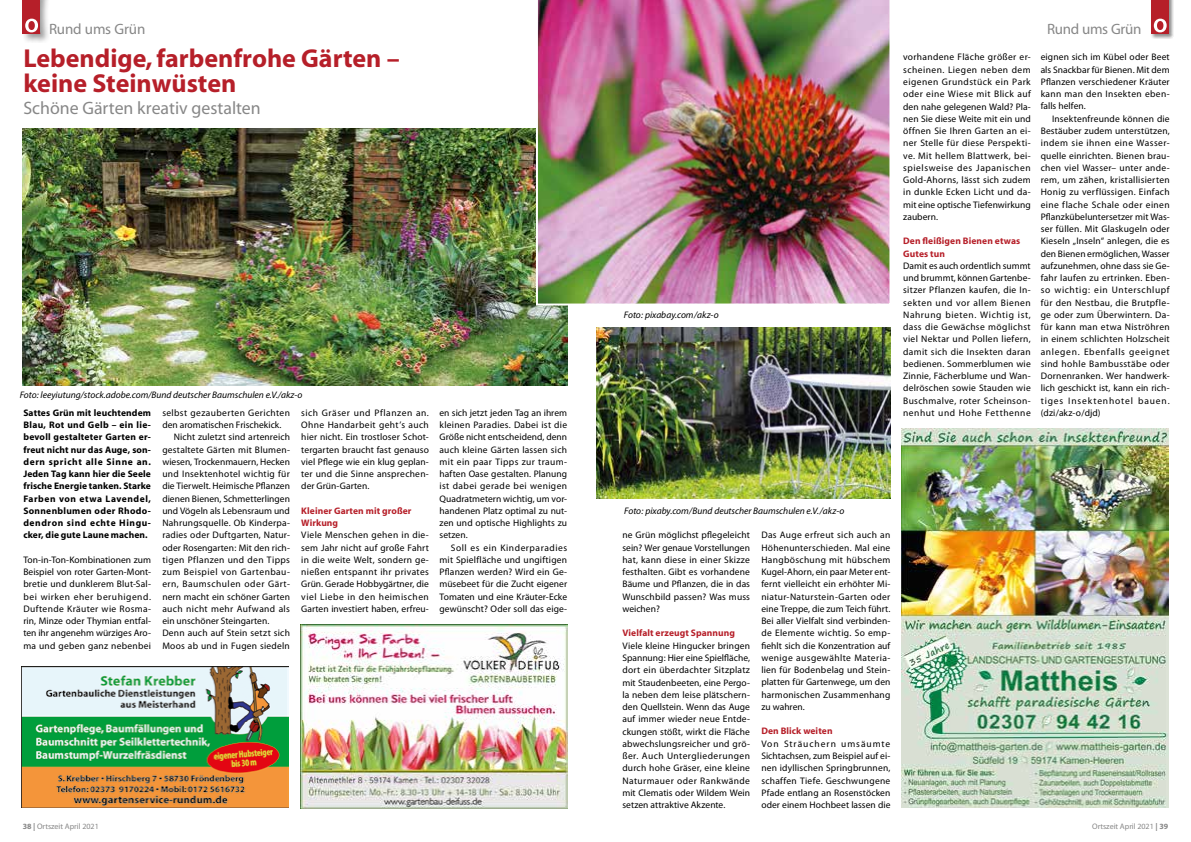
<style>
.page{position:relative;width:1191px;height:842px;background:#fff}
.page>*{position:absolute;margin:0;border:0;box-sizing:border-box;transform-origin:0 0}
.t1{font:700 26px/25px "Myriad";color:#b61f29}
.t2{font:18px "Myriad";color:#878787}
.t3{font:15px "Myriad";letter-spacing:-.015em;color:#878787}
.t4{font:9.5px/12.3px "Myriad";letter-spacing:.015em;color:#000;text-align:justify}
.t5{font:700 9.5px/12.3px "Myriad";letter-spacing:.035em;color:#000;text-align:justify}
.t6{font:700 9.5px/12.3px "Myriad";letter-spacing:.01em;color:#b61f29}
.t7{font:italic 9.5px "Myriad";color:#000}
.t8{font:italic 9.5px "Myriad Pro";color:#000}
.t9{font:9.5px "Myriad";letter-spacing:.035em;color:#000}
.t10{font:9.5px "Myriad";letter-spacing:.04em;color:#000}
.t11{font:9.5px "Myriad";letter-spacing:.045em;color:#000}
.t12{font:9.5px "Myriad";letter-spacing:.05em;color:#000}
.t13{font:8px "Myriad";color:#878787}
.s1{font-weight:700}
</style>
<div class="page">
<div style="left:21px;top:0;width:29px;height:44px;background:#000;opacity:.41"></div>
<div style="left:23px;top:0;width:17px;height:34px;background:#b61f29"></div>
<svg style="left:25px;top:19px;width:13px;height:13px"></svg>
<div style="left:1150px;top:0;width:23px;height:39px;background:#000;opacity:.44"></div>
<div style="left:1151px;top:0;width:17px;height:34px;background:#b61f29"></div>
<svg style="left:1153px;top:19px;width:13px;height:13px"></svg>
<img style="left:597px;top:328px;width:293px;height:171px">
<img style="left:23px;top:128px;width:544px;height:258px">
<img style="left:536px;top:0;width:354px;height:306px">
<img style="left:301px;top:624px;width:266px;height:185px">
<img style="left:901px;top:428px;width:267px;height:380px">
<img style="left:22px;top:666px;width:266px;height:142px">
<h3 class="t3" style="left:49px;top:21px;width:98px">Rund ums Grün</h3>
<h3 class="t3" style="left:1047px;top:21px;width:96px">Rund ums Grün</h3>
<h1 class="t1" style="left:23px;top:47px;width:378px">Lebendige, farbenfrohe Gärten – keine Steinwüsten</h1>
<h2 class="t2" style="left:23px;top:99px;width:239px">Schöne Gärten kreativ gestalten</h2>
<p class="t8" style="left:20px;top:389px;width:284px">Foto: leeyiutung/stock.adobe.com/Bund deutscher Baumschulen e.V./akz-o</p>
<p class="t5" style="left:23px;top:407px;width:129px">Sattes Grün mit leuchtendem Blau, Rot und Gelb – ein lie&shy;bevoll gestalteter Garten er&shy;freut nicht nur das Auge, son&shy;dern spricht alle Sinne an.<br>Jeden Tag kann hier die Seele frische Energie tanken. Starke Farben von etwa Lavendel, Sonnenblumen oder Rhodo&shy;dendron sind echte Hingu&shy;cker, die gute Laune machen.</p>
<p class="t4" style="left:23px;top:554px;width:129px">Ton-in-Ton-Kombinationen zum Beispiel von roter Garten-Mont&shy;bretie und dunklerem Blut-Sal&shy;bei wirken eher beruhigend.<br>Duftende Kräuter wie Rosma&shy;rin, Minze oder Thymian entfal&shy;ten ihr angenehm würziges Aro&shy;ma und geben ganz nebenbei</p>
<p class="t10" style="left:162px;top:408px;width:129px">selbst gezauberten Gerichten</p>
<p class="t4" style="left:162px;top:419px;width:121px">den aromatischen Frischekick.</p>
<p class="t4" style="left:174px;top:431px;width:118px">Nicht zuletzt sind artenreich</p>
<p class="t4" style="left:162px;top:444px;width:129px">gestaltete Gärten mit Blumen-</p>
<p class="t4" style="left:162px;top:456px;width:129px">wiesen, Trockenmauern, Hecken</p>
<p class="t9" style="left:162px;top:469px;width:129px">und Insektenhotel wichtig für</p>
<p class="t4" style="left:162px;top:480px;width:129px">die Tierwelt. Heimische Pflanzen</p>
<p class="t4" style="left:162px;top:493px;width:129px">dienen Bienen, Schmetterlingen</p>
<p class="t4" style="left:162px;top:505px;width:129px">und Vögeln als Lebensraum und</p>
<p class="t4" style="left:162px;top:517px;width:129px">Nahrungsquelle. Ob Kinderpa-</p>
<p class="t4" style="left:162px;top:529px;width:129px">radies oder Duftgarten, Natur-</p>
<p class="t4" style="left:162px;top:542px;width:129px">oder Rosengarten: Mit den rich-</p>
<p class="t9" style="left:162px;top:555px;width:129px">tigen Pflanzen und den Tipps</p>
<p class="t11" style="left:162px;top:567px;width:129px">zum Beispiel von Gartenbau-</p>
<p class="t12" style="left:162px;top:579px;width:129px">ern, Baumschulen oder Gärt-</p>
<p class="t4" style="left:162px;top:591px;width:129px">nern macht ein schöner Garten</p>
<p class="t10" style="left:162px;top:604px;width:129px">auch nicht mehr Aufwand als</p>
<p class="t4" style="left:162px;top:615px;width:109px">ein unschöner Steingarten.</p>
<p class="t4" style="left:162px;top:627px;width:129px">Denn auch auf Stein setzt sich</p>
<p class="t4" style="left:162px;top:640px;width:129px">Moos ab und in Fugen siedeln</p>
<p class="t4" style="left:301px;top:407px;width:129px">sich Gräser und Pflanzen an.<br>Ohne Handarbeit geht’s auch hier nicht. Ein trostloser Schot&shy;tergarten braucht fast genauso viel Pflege wie ein klug geplan&shy;ter und die Sinne ansprechen&shy;der Grün-Garten.</p>
<p class="t6" style="left:301px;top:505px;width:112px">Kleiner Garten mit großer<br>Wirkung</p>
<p class="t4" style="left:301px;top:529px;width:129px">Viele Menschen gehen in die&shy;sem Jahr nicht auf große Fahrt in die weite Welt, sondern ge&shy;nießen entspannt ihr privates Grün. Gerade Hobbygärtner, die viel Liebe in den heimischen Garten investiert haben, erfreu-</p>
<p class="t4" style="left:439px;top:407px;width:129px">en sich jetzt jeden Tag an ihrem kleinen Paradies. Dabei ist die Größe nicht entscheidend, denn auch kleine Gärten lassen sich mit ein paar Tipps zur traum&shy;haften Oase gestalten. Planung ist dabei gerade bei wenigen Quadratmetern wichtig, um vor&shy;handenen Platz optimal zu nut&shy;zen und optische Highlights zu setzen.</p>
<p class="t4" style="left:439px;top:542px;width:129px;text-indent:11px">Soll es ein Kinderparadies mit Spielfläche und ungiftigen Pflanzen werden? Wird ein Ge&shy;müsebeet für die Zucht eigener Tomaten und eine Kräuter-Ecke gewünscht? Oder soll das eige-</p>
<p class="t7" style="left:624px;top:310px;width:96px">Foto: pixabay.com/akz-o</p>
<p class="t4" style="left:903px;top:52px;width:129px">vorhandene Fläche größer er&shy;scheinen. Liegen neben dem eigenen Grundstück ein Park oder eine Wiese mit Blick auf den nahe gelegenen Wald? Pla&shy;nen Sie diese Weite mit ein und öffnen Sie Ihren Garten an ei&shy;ner Stelle für diese Perspekti&shy;ve. Mit hellem Blattwerk, bei&shy;spielsweise des Japanischen Gold-Ahorns, lässt sich zudem in dunkle Ecken Licht und da&shy;mit eine optische Tiefenwirkung zaubern.</p>
<p class="t6" style="left:903px;top:235px;width:119px">Den fleißigen Bienen etwas<br>Gutes tun</p>
<p class="t4" style="left:903px;top:260px;width:129px">Damit es auch ordentlich summt und brummt, können Gartenbe&shy;sitzer Pflanzen kaufen, die In&shy;sekten und vor allem Bienen Nahrung bieten. Wichtig ist, dass die Gewächse möglichst viel Nektar und Pollen liefern, damit sich die Insekten daran bedienen. Sommerblumen wie Zinnie, Fächerblume und Wan&shy;delröschen sowie Stauden wie Buschmalve, roter Scheinson&shy;nenhut und Hohe Fetthenne</p>
<p class="t4" style="left:1040px;top:52px;width:130px">eignen sich im Kübel oder Beet als Snackbar für Bienen. Mit dem Pflanzen verschiedener Kräuter kann man den Insekten eben&shy;falls helfen.</p>
<p class="t4" style="left:1040px;top:113px;width:130px;text-indent:11px">Insektenfreunde können die Bestäuber zudem unterstützen, indem sie ihnen eine Wasser&shy;quelle einrichten. Bienen brau&shy;chen viel Wasser– unter ande&shy;rem, um zähen, kristallisierten Honig zu verflüssigen. Einfach eine flache Schale oder einen Pflanzkübeluntersetzer mit Was&shy;ser füllen. Mit Glaskugeln oder Kieseln „Inseln“ anlegen, die es den Bienen ermöglichen, Wasser aufzunehmen, ohne dass sie Ge&shy;fahr laufen zu ertrinken. Eben&shy;so wichtig: ein Unterschlupf für den Nestbau, die Brutpfle&shy;ge oder zum Überwintern. Da&shy;für kann man etwa Niströhren in einem schlichten Holzscheit anlegen. Ebenfalls geeignet sind hohle Bambusstäbe oder Dornenranken. Wer handwerk&shy;lich geschickt ist, kann ein rich&shy;tiges Insektenhotel bauen. (dzi/akz-o/djd)</p>
<p class="t7" style="left:624px;top:506px;width:222px">Foto: pixaby.com/Bund deutscher Baumschulen e.V./akz-o</p>
<p class="t4" style="left:622px;top:529px;width:129px">ne Grün möglichst pflegeleicht sein? Wer genaue Vorstellungen hat, kann diese in einer Skizze festhalten. Gibt es vorhandene Bäume und Pflanzen, die in das Wunschbild passen? Was muss weichen?</p>
<p class="t6" style="left:622px;top:627px;width:114px">Vielfalt erzeugt Spannung</p>
<p class="t4" style="left:622px;top:640px;width:129px">Viele kleine Hingucker bringen Spannung: Hier eine Spielfläche, dort ein überdachter Sitzplatz mit Staudenbeeten, eine Pergo&shy;la neben dem leise plätschern&shy;den Quellstein. Wenn das Auge auf immer wieder neue Entde&shy;ckungen stößt, wirkt die Fläche abwechslungsreicher und grö&shy;ßer. Auch Untergliederungen durch hohe Gräser, eine kleine Naturmauer oder Rankwände mit Clematis oder Wildem Wein setzen attraktive Akzente.</p>
<p class="t4" style="left:761px;top:529px;width:130px">Das Auge erfreut sich auch an Höhenunterschieden. Mal eine Hangböschung mit hübschem Kugel-Ahorn, ein paar Meter ent&shy;fernt vielleicht ein erhöhter Mi&shy;niatur-Naturstein-Garten oder eine Treppe, die zum Teich führt.<br>Bei aller Vielfalt sind verbinden&shy;de Elemente wichtig. So emp&shy;fiehlt sich die Konzentration auf wenige ausgewählte Materia&shy;lien für Bodenbelag und Stein&shy;platten für Gartenwege, um den harmonischen Zusammenhang zu wahren.</p>
<p class="t6" style="left:761px;top:725px;width:73px">Den Blick weiten</p>
<p class="t4" style="left:761px;top:738px;width:130px">Von Sträuchern umsäumte Sichtachsen, zum Beispiel auf ei&shy;nen idyllischen Springbrunnen, schaffen Tiefe. Geschwungene Pfade entlang an Rosenstöcken oder einem Hochbeet lassen die</p>
<p class="t13" style="left:23px;top:823px;width:78px"><span class="s1">38 |</span> Ortszeit April 2021</p>
<p class="t13" style="left:1092px;top:823px;width:78px">Ortszeit April 2021 <span class="s1">| 39</span></p>
</div>
